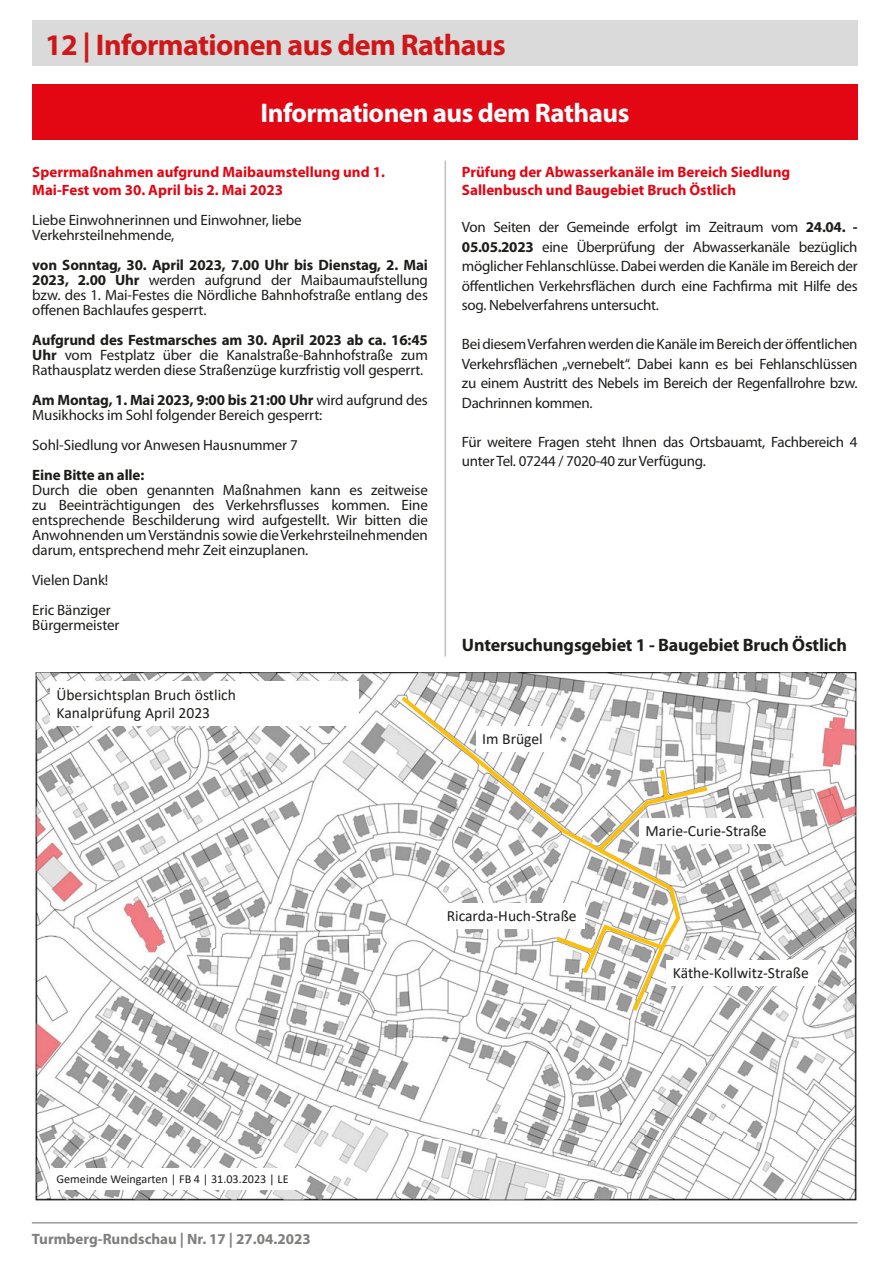
<style>
.page{position:relative;width:893px;height:1262px;background:#fff}
.page>*{position:absolute;margin:0;border:0;box-sizing:border-box;transform-origin:0 0}
.t1{font:700 30px "Myriad Pro";letter-spacing:-.02em;color:#cd1719}
.t2{font:700 27px "Myriad Pro";letter-spacing:-.02em;color:#fff}
.Text{font:700 18px "Myriad Pro";letter-spacing:-.01em;color:#1d1d1b}
.t3{font:15.6px/18.8px "Calibri";color:#1d1d1b}
.Text-2{font:15px/15px "Myriad Pro";letter-spacing:-.01em;color:#1d1d1b;text-align:justify}
.Roter_Infotext{font:700 15px/18px "Myriad Pro";color:#e30613}
.t4{font:700 15px "Myriad Pro";color:#7e7e7d}
.Text-3{font:700 15px "Myriad Pro";letter-spacing:-.01em;color:#1d1d1b}
.Roter_Infotext-2{font:15px "Myriad Pro";letter-spacing:-.01em;color:#1d1d1b}
.t5{font:12.15px "Calibri";color:#1d1d1b}
.s1{font-weight:700}
</style>
<div class="page">
<hr style="left:32px;top:1222px;width:825px;height:1px;background:#9d9d9c">
<div style="left:32px;top:21px;width:825px;height:45px;background:#dadada"></div>
<img style="left:35px;top:672px;width:823px;height:529px">
<svg style="left:401px;top:697px;width:279px;height:314px"></svg>
<svg style="left:556px;top:924px;width:105px;height:49px"></svg>
<svg style="left:596px;top:770px;width:111px;height:82px"></svg>
<div style="left:50px;top:682px;width:308px;height:44px;background:#fff"></div>
<div style="left:50px;top:1168px;width:250px;height:21px;background:#fff"></div>
<div style="left:476px;top:726px;width:74px;height:25px;background:#fff"></div>
<div style="left:639px;top:818px;width:135px;height:26px;background:#fff"></div>
<div style="left:666px;top:960px;width:152px;height:25px;background:#fff"></div>
<div style="left:440px;top:903px;width:144px;height:25px;background:#fff"></div>
<hr style="left:444px;top:160px;width:2px;height:496px;background:#c1c0c0">
<div style="left:32px;top:85px;width:825px;height:55px;background:#e30613"></div>
<h1 class="t1" style="left:45px;top:25px;width:462px">12 | Informationen aus dem Rathaus</h1>
<p class="t2" style="left:260px;top:96px;width:370px">Informationen aus dem Rathaus</p>
<p class="Roter_Infotext" style="left:32px;top:162px;width:354px">Sperrmaßnahmen aufgrund Maibaumstellung und 1.<br>Mai-Fest vom 30. April bis 2. Mai 2023</p>
<p class="Text-2" style="left:32px;top:212px;width:271px">Liebe Einwohnerinnen und Einwohner, liebe<br>Verkehrsteilnehmende,</p>
<p class="Text-2" style="left:32px;top:257px;width:397px"><span class="s1">von Sonntag, 30. April 2023, 7.00 Uhr bis Dienstag, 2. Mai 2023, 2.00 Uhr</span> werden aufgrund der Maibaumaufstellung bzw. des 1. Mai-Festes die Nördliche Bahnhofstraße entlang des offenen Bachlaufes gesperrt.</p>
<p class="Text-2" style="left:32px;top:332px;width:397px"><span class="s1">Aufgrund des Festmarsches am 30. April 2023 ab ca. 16:45<br>Uhr</span> vom Festplatz über die Kanalstraße-Bahnhofstraße zum Rathausplatz werden diese Straßenzüge kurzfristig voll gesperrt.</p>
<p class="Text-2" style="left:32px;top:392px;width:397px"><span class="s1">Am Montag, 1. Mai 2023, 9:00 bis 21:00 Uhr</span> wird aufgrund des<br>Musikhocks im Sohl folgender Bereich gesperrt:</p>
<p class="Text-2" style="left:32px;top:437px;width:267px">Sohl-Siedlung vor Anwesen Hausnummer 7</p>
<p class="Text-3" style="left:32px;top:465px;width:113px">Eine Bitte an alle:</p>
<p class="Text-2" style="left:32px;top:482px;width:397px">Durch die oben genannten Maßnahmen kann es zeitweise zu Beeinträchtigungen des Verkehrsflusses kommen. Eine entsprechende Beschilderung wird aufgestellt. Wir bitten die Anwohnenden um Verständnis sowie die Verkehrsteilnehmenden darum, entsprechend mehr Zeit einzuplanen.</p>
<p class="Text-2" style="left:32px;top:572px;width:78px">Vielen Dank!</p>
<p class="Text-2" style="left:32px;top:602px;width:80px">Eric Bänziger</p>
<p class="Roter_Infotext-2" style="left:32px;top:615px;width:89px">Bürgermeister</p>
<p class="t3" style="left:56px;top:685px;width:181px">Übersichtsplan Bruch östlich<br>Kanalprüfung April 2023</p>
<p class="Roter_Infotext" style="left:462px;top:162px;width:330px">Prüfung der Abwasserkanäle im Bereich Siedlung<br>Sallenbusch und Baugebiet Bruch Östlich</p>
<p class="Text-2" style="left:462px;top:217px;width:397px;line-height:19.5px">Von Seiten der Gemeinde erfolgt im Zeitraum vom <span class="s1">24.04. - 05.05.2023</span> eine Überprüfung der Abwasserkanäle bezüglich möglicher Fehlanschlüsse. Dabei werden die Kanäle im Bereich der öffentlichen Verkehrsflächen durch eine Fachfirma mit Hilfe des sog. Nebelverfahrens untersucht.</p>
<p class="Text-2" style="left:462px;top:334px;width:397px;line-height:19.5px">Bei diesem Verfahren werden die Kanäle im Bereich der öffentlichen Verkehrsflächen „vernebelt“. Dabei kann es bei Fehlanschlüssen zu einem Austritt des Nebels im Bereich der Regenfallrohre bzw.<br>Dachrinnen kommen.</p>
<p class="Text-2" style="left:462px;top:432px;width:397px;line-height:19.5px">Für weitere Fragen steht Ihnen das Ortsbauamt, Fachbereich 4 unter Tel. 07244 / 7020-40 zur Verfügung.</p>
<p class="Text" style="left:462px;top:633px;width:386px">Untersuchungsgebiet 1 - Baugebiet Bruch Östlich</p>
<p class="t3" style="left:482px;top:729px;width:62px">Im Brügel</p>
<p class="t3" style="left:446px;top:906px;width:131px">Ricarda‐Huch‐Straße</p>
<p class="t3" style="left:645px;top:821px;width:123px">Marie‐Curie‐Straße</p>
<p class="t3" style="left:672px;top:963px;width:137px">Käthe‐Kollwitz‐Straße</p>
<p class="t5" style="left:56px;top:1170px;width:234px">Gemeinde Weingarten | FB 4 | 31.03.2023 | LE</p>
<p class="t4" style="left:32px;top:1229px;width:280px">Turmberg-Rundschau | Nr. 17 | 27.04.2023</p>
</div>
